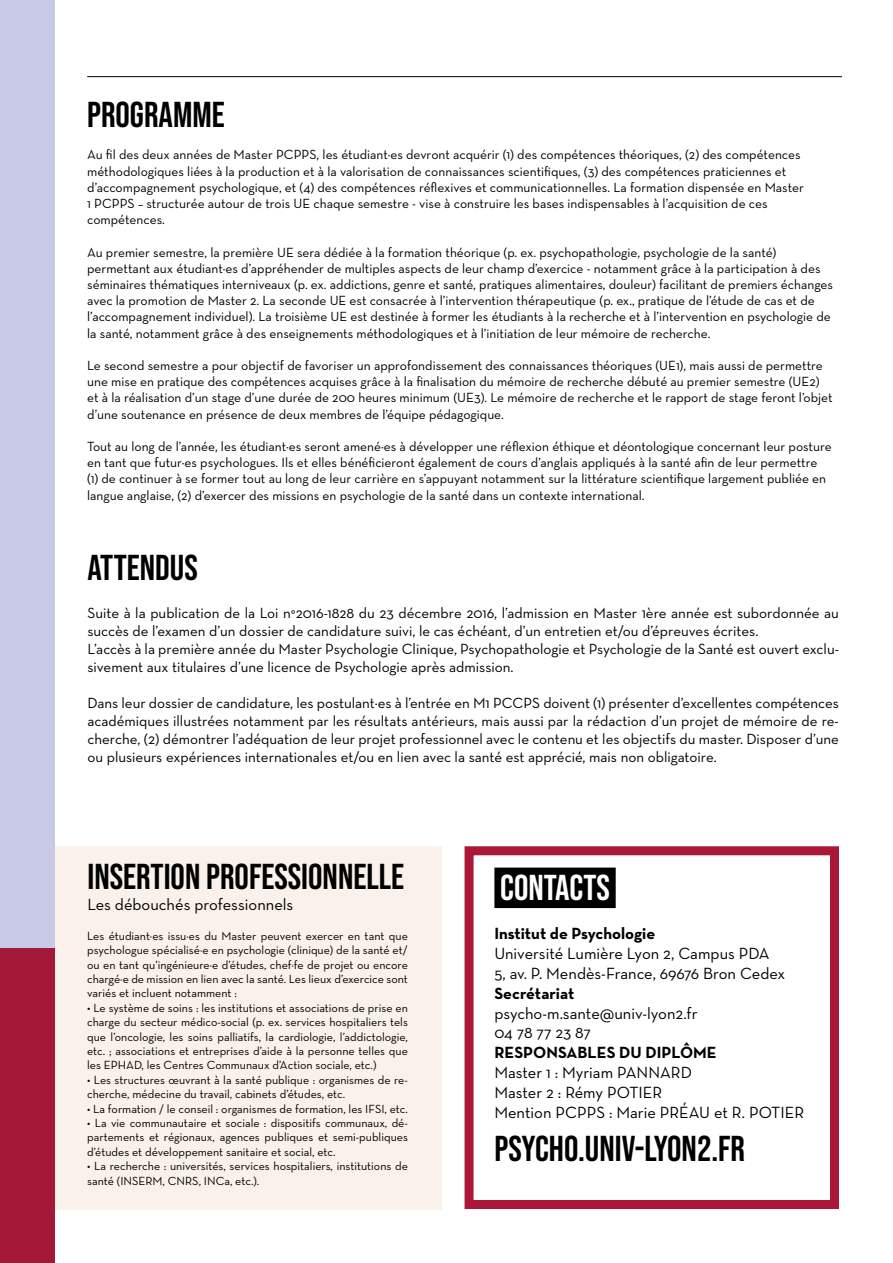
<style>
.page{position:relative;width:893px;height:1263px;background:#fff}
.page>*{position:absolute;margin:0;border:0;box-sizing:border-box;transform-origin:0 0}
.t1{font:36px "Bebas Neue";color:#000}
.t2{font:36px "Bebas Neue";color:#fff}
.t3{font:16.5px/19.8px "Neutra Text";color:#000}
.t4{font:700 16.5px "Neutra Text";color:#000}
.t5{font:15px/18px "Neutra Text";color:#000}
.t6{font:13.5px/16.2px "Neutra Text";color:#000}
.t7{font:12px/14.4px "Neutra Text";color:#000;text-align:justify}
</style>
<div class="page">
<div style="left:16px;top:846px;width:426px;height:364px;background:#f9f1ea"></div>
<div style="left:465px;top:846px;width:374px;height:363px;border:9px solid #ab1736"></div>
<div style="left:494px;top:867px;width:122px;height:41px;background:#000"></div>
<div style="left:0;top:0;width:54px;height:1263px;background:#c8c9e7"></div>
<div style="left:0;top:948px;width:54px;height:315px;background:#a31837"></div>
<hr style="left:87px;top:76px;width:755px;height:1px;background:#000">
<h1 class="t1" style="left:87px;top:94px;width:139px">PROGRAMME</h1>
<p class="t6" style="left:87px;top:146px;width:718px">Au fil des deux années de Master PCPPS, les étudiant·es devront acquérir (1) des compétences théoriques, (2) des compétences méthodologiques liées à la production et à la valorisation de connaissances scientifiques, (3) des compétences praticiennes et d’accompagnement psychologique, et (4) des compétences réflexives et communicationnelles. La formation dispensée en Master 1 PCPPS – structurée autour de trois UE chaque semestre - vise à construire les bases indispensables à l’acquisition de ces compétences.</p>
<p class="t6" style="left:87px;top:244px;width:747px">Au premier semestre, la première UE sera dédiée à la formation théorique (p. ex. psychopathologie, psychologie de la santé) permettant aux étudiant·es d’appréhender de multiples aspects de leur champ d’exercice - notamment grâce à la participation à des séminaires thématiques interniveaux (p. ex. addictions, genre et santé, pratiques alimentaires, douleur) facilitant de premiers échanges avec la promotion de Master 2. La seconde UE est consacrée à l’intervention thérapeutique (p. ex., pratique de l’étude de cas et de l’accompagnement individuel). La troisième UE est destinée à former les étudiants à la recherche et à l’intervention en psychologie de la santé, notamment grâce à des enseignements méthodologiques et à l’initiation de leur mémoire de recherche.</p>
<p class="t6" style="left:87px;top:357px;width:747px">Le second semestre a pour objectif de favoriser un approfondissement des connaissances théoriques (UE1), mais aussi de permettre une mise en pratique des compétences acquises grâce à la finalisation du mémoire de recherche débuté au premier semestre (UE2) et à la réalisation d’un stage d’une durée de 200 heures minimum (UE3). Le mémoire de recherche et le rapport de stage feront l’objet d’une soutenance en présence de deux membres de l’équipe pédagogique.</p>
<p class="t6" style="left:87px;top:438px;width:746px">Tout au long de l’année, les étudiant·es seront amené·es à développer une réflexion éthique et déontologique concernant leur posture en tant que futur·es psychologues. Ils et elles bénéficieront également de cours d’anglais appliqués à la santé afin de leur permettre (1) de continuer à se former tout au long de leur carrière en s’appuyant notamment sur la littérature scientifique largement publiée en langue anglaise, (2) d’exercer des missions en psychologie de la santé dans un contexte international.</p>
<h1 class="t1" style="left:87px;top:547px;width:112px">ATTENDUS</h1>
<p class="t5" style="left:87px;top:603px;width:753px">Suite à la publication de la Loi n°2016-1828 du 23 décembre 2016, l’admission en Master 1ère année est subordonnée au succès de l’examen d’un dossier de candidature suivi, le cas échéant, d’un entretien et/ou d’épreuves écrites.<br>L’accès à la première année du Master Psychologie Clinique, Psychopathologie et Psychologie de la Santé est ouvert exclu&shy;sivement aux titulaires d’une licence de Psychologie après admission.</p>
<p class="t5" style="left:87px;top:693px;width:753px;text-align:justify">Dans leur dossier de candidature, les postulant·es à l’entrée en M1 PCCPS doivent (1) présenter d’excellentes compétences académiques illustrées notamment par les résultats antérieurs, mais aussi par la rédaction d’un projet de mémoire de re&shy;cherche, (2) démontrer l’adéquation de leur projet professionnel avec le contenu et les objectifs du master. Disposer d’une ou plusieurs expériences internationales et/ou en lien avec la santé est apprécié, mais non obligatoire.</p>
<h1 class="t1" style="left:87px;top:856px;width:318px">INSERTION PROFESSIONNELLE</h1>
<p class="t3" style="left:87px;top:894px;width:207px">Les débouchés professionnels</p>
<p class="t7" style="left:87px;top:928px;width:322px">Les étudiant·es issu·es du Master peuvent exercer en tant que psychologue spécialisé·e en psychologie (clinique) de la santé et/ ou en tant qu’ingénieure·e d’études, chef·fe de projet ou encore chargé·e de mission en lien avec la santé. Les lieux d’exercice sont variés et incluent notamment :</p>
<p class="t7" style="left:87px;top:1000px;width:322px">• Le système de soins : les institutions et associations de prise en charge du secteur médico-social (p. ex. services hospitaliers tels que l’oncologie, les soins palliatifs, la cardiologie, l’addictologie, etc. ; associations et entreprises d’aide à la personne telles que les EPHAD, les Centres Communaux d’Action sociale, etc.)</p>
<p class="t7" style="left:87px;top:1072px;width:322px">• Les structures œuvrant à la santé publique : organismes de re&shy;cherche, médecine du travail, cabinets d’études, etc.</p>
<p class="t7" style="left:87px;top:1101px;width:322px">• La formation / le conseil : organismes de formation, les IFSI, etc.</p>
<p class="t7" style="left:87px;top:1115px;width:322px">• La vie communautaire et sociale : dispositifs communaux, dé&shy;partements et régionaux, agences publiques et semi-publiques d’études et développement sanitaire et social, etc.</p>
<p class="t7" style="left:87px;top:1158px;width:322px">• La recherche : universités, services hospitaliers, institutions de santé (INSERM, CNRS, INCa, etc.).</p>
<h1 class="t2" style="left:500px;top:867px;width:111px">CONTACTS</h1>
<p class="t4" style="left:494px;top:923px;width:162px">Institut de Psychologie</p>
<p class="t3" style="left:494px;top:943px;width:292px">Université Lumière Lyon 2, Campus PDA<br>5, av. P. Mendès-France, 69676 Bron Cedex</p>
<p class="t4" style="left:494px;top:983px;width:81px">Secrétariat</p>
<p class="t3" style="left:494px;top:1003px;width:205px">psycho-m.sante@univ-lyon2.fr<br>04 78 77 23 87</p>
<p class="t4" style="left:494px;top:1042px;width:224px">RESPONSABLES DU DIPLÔME</p>
<p class="t3" style="left:494px;top:1062px;width:311px">Master 1 : Myriam PANNARD<br>Master 2 : Rémy POTIER<br>Mention PCPPS : Marie PRÉAU et R. POTIER</p>
<h1 class="t1" style="left:494px;top:1128px;width:252px">PSYCHO.UNIV-LYON2.FR</h1>
</div>
